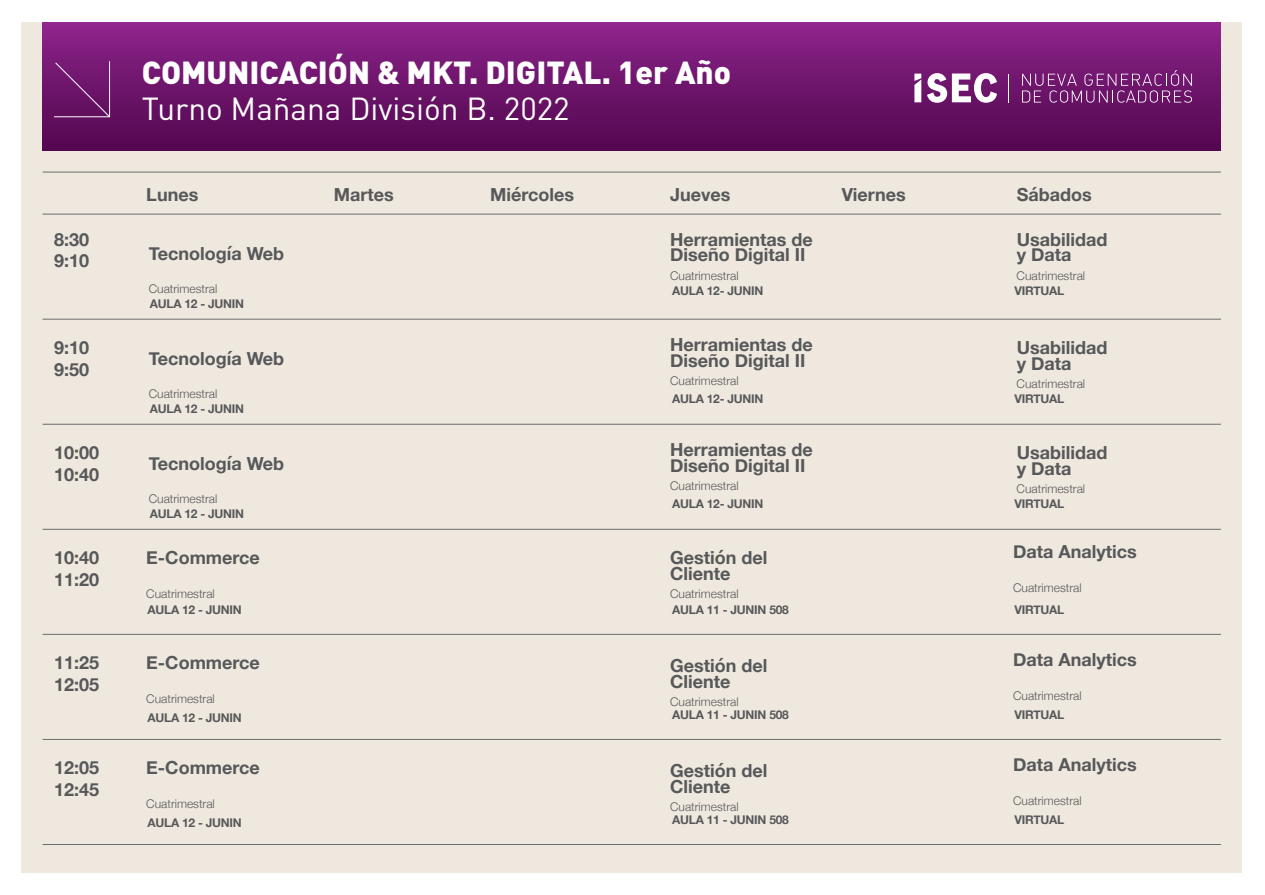
<style>
.page{position:relative;width:1265px;height:895px;background:#fff}
.page>*{position:absolute;margin:0;border:0;box-sizing:border-box;transform-origin:0 0}
.t1{font:900 31.5px "DIN Pro";color:#fff}
.t2{font:31.5px "DIN Pro";color:#fff}
.t3{font:700 18px/15.6px "Helvetica Neue";color:#57585a}
.t4{font:300 12px "Helvetica Neue";color:#57585a}
.t5{font:700 12px "Helvetica Neue";letter-spacing:-.02em;color:#57585a}
</style>
<div class="page">
<div style="left:21px;top:22px;width:1221px;height:850px;background:#efe8de"></div>
<div style="left:43px;top:22px;width:1177px;height:129px;background:linear-gradient(to bottom,#8e258c,#51064d)"></div>
<svg style="left:1022px;top:70px;width:169px;height:33px;background:#82357f"></svg>
<svg style="left:1007px;top:74px;width:1px;height:28px"></svg>
<svg style="left:927px;top:73px;width:70px;height:30px;background:#bb92b9"></svg>
<svg style="left:914px;top:74px;width:7px;height:28px"></svg>
<hr style="left:43px;top:172px;width:1177px;height:1px;background:#6c6d70">
<hr style="left:43px;top:214px;width:1177px;height:1px;background:#6c6d70">
<hr style="left:43px;top:319px;width:1177px;height:1px;background:#6c6d70">
<hr style="left:43px;top:424px;width:1177px;height:1px;background:#6c6d70">
<hr style="left:43px;top:529px;width:1177px;height:1px;background:#6c6d70">
<hr style="left:43px;top:634px;width:1177px;height:1px;background:#6c6d70">
<hr style="left:43px;top:739px;width:1177px;height:1px;background:#6c6d70">
<hr style="left:43px;top:844px;width:1177px;height:1px;background:#6c6d70">
<svg style="left:53px;top:60px;width:58px;height:58px;background:#752172"></svg>
<h1 class="t1" style="left:142px;top:51px;width:591px">COMUNICACIÓN &amp; MKT. DIGITAL. 1er Año</h1>
<h1 class="t2" style="left:142px;top:87px;width:429px">Turno Mañana División B. 2022</h1>
<p class="t3" style="left:146px;top:187px;width:54px">Lunes</p>
<p class="t3" style="left:334px;top:187px;width:61px">Martes</p>
<p class="t3" style="left:490px;top:187px;width:85px">Miércoles</p>
<p class="t3" style="left:670px;top:187px;width:62px">Jueves</p>
<p class="t3" style="left:841px;top:187px;width:65px">Viernes</p>
<p class="t3" style="left:1016px;top:187px;width:77px">Sábados</p>
<p class="t3" style="left:54px;top:229px;width:37px;line-height:21.6px">8:30<br>9:10</p>
<p class="t3" style="left:149px;top:246px;width:137px">Tecnología Web</p>
<p class="t4" style="left:149px;top:279px;width:70px">Cuatrimestral</p>
<p class="t3" style="left:670px;top:232px;width:144px">Herramientas de<br>Diseño Digital II</p>
<p class="t4" style="left:670px;top:265px;width:70px">Cuatrimestral</p>
<p class="t5" style="left:672px;top:281px;width:93px">AULA 12- JUNIN</p>
<p class="t3" style="left:1016px;top:232px;width:92px">Usabilidad y Data</p>
<p class="t4" style="left:1016px;top:265px;width:70px">Cuatrimestral</p>
<p class="t5" style="left:1014px;top:281px;width:51px">VIRTUAL</p>
<p class="t5" style="left:150px;top:294px;width:96px">AULA 12 - JUNIN</p>
<p class="t3" style="left:54px;top:337px;width:37px;line-height:21.6px">9:10<br>9:50</p>
<p class="t3" style="left:149px;top:351px;width:137px">Tecnología Web</p>
<p class="t4" style="left:149px;top:384px;width:70px">Cuatrimestral</p>
<p class="t5" style="left:150px;top:399px;width:96px">AULA 12 - JUNIN</p>
<p class="t3" style="left:670px;top:337px;width:144px">Herramientas de<br>Diseño Digital II</p>
<p class="t4" style="left:670px;top:370px;width:70px">Cuatrimestral</p>
<p class="t5" style="left:672px;top:389px;width:93px">AULA 12- JUNIN</p>
<p class="t3" style="left:1016px;top:340px;width:92px">Usabilidad y Data</p>
<p class="t4" style="left:1016px;top:373px;width:70px">Cuatrimestral</p>
<p class="t5" style="left:1014px;top:389px;width:51px">VIRTUAL</p>
<p class="t3" style="left:54px;top:442px;width:47px;line-height:21.6px">10:00<br>10:40</p>
<p class="t3" style="left:149px;top:456px;width:137px">Tecnología Web</p>
<p class="t4" style="left:149px;top:489px;width:70px">Cuatrimestral</p>
<p class="t5" style="left:150px;top:504px;width:96px">AULA 12 - JUNIN</p>
<p class="t3" style="left:670px;top:442px;width:144px">Herramientas de<br>Diseño Digital II</p>
<p class="t4" style="left:670px;top:475px;width:70px">Cuatrimestral</p>
<p class="t5" style="left:672px;top:494px;width:93px">AULA 12- JUNIN</p>
<p class="t3" style="left:1016px;top:445px;width:92px">Usabilidad y Data</p>
<p class="t4" style="left:1016px;top:478px;width:70px">Cuatrimestral</p>
<p class="t5" style="left:1014px;top:494px;width:51px">VIRTUAL</p>
<p class="t3" style="left:54px;top:547px;width:47px;line-height:21.6px">10:40<br>11:20</p>
<p class="t3" style="left:146px;top:550px;width:115px">E-Commerce</p>
<p class="t4" style="left:146px;top:583px;width:70px">Cuatrimestral</p>
<p class="t3" style="left:670px;top:550px;width:99px">Gestión del<br>Cliente</p>
<p class="t4" style="left:670px;top:583px;width:70px">Cuatrimestral</p>
<p class="t3" style="left:1013px;top:544px;width:125px">Data Analytics</p>
<p class="t4" style="left:1013px;top:577px;width:70px">Cuatrimestral</p>
<p class="t5" style="left:147px;top:599px;width:96px">AULA 12 - JUNIN</p>
<p class="t5" style="left:672px;top:599px;width:118px">AULA 11 - JUNIN 508</p>
<p class="t5" style="left:1014px;top:599px;width:51px">VIRTUAL</p>
<p class="t3" style="left:54px;top:652px;width:47px;line-height:21.6px">11:25<br>12:05</p>
<p class="t3" style="left:146px;top:655px;width:115px">E-Commerce</p>
<p class="t4" style="left:146px;top:688px;width:70px">Cuatrimestral</p>
<p class="t3" style="left:670px;top:658px;width:99px">Gestión del<br>Cliente</p>
<p class="t4" style="left:670px;top:691px;width:70px">Cuatrimestral</p>
<p class="t3" style="left:1013px;top:652px;width:125px">Data Analytics</p>
<p class="t4" style="left:1013px;top:685px;width:70px">Cuatrimestral</p>
<p class="t5" style="left:147px;top:707px;width:96px">AULA 12 - JUNIN</p>
<p class="t5" style="left:672px;top:704px;width:118px">AULA 11 - JUNIN 508</p>
<p class="t5" style="left:1014px;top:704px;width:51px">VIRTUAL</p>
<p class="t3" style="left:54px;top:757px;width:47px;line-height:21.6px">12:05<br>12:45</p>
<p class="t3" style="left:146px;top:760px;width:115px">E-Commerce</p>
<p class="t4" style="left:146px;top:793px;width:70px">Cuatrimestral</p>
<p class="t3" style="left:670px;top:763px;width:99px">Gestión del<br>Cliente</p>
<p class="t4" style="left:670px;top:796px;width:70px">Cuatrimestral</p>
<p class="t3" style="left:1013px;top:757px;width:125px">Data Analytics</p>
<p class="t4" style="left:1013px;top:790px;width:70px">Cuatrimestral</p>
<p class="t5" style="left:147px;top:812px;width:96px">AULA 12 - JUNIN</p>
<p class="t5" style="left:672px;top:809px;width:118px">AULA 11 - JUNIN 508</p>
<p class="t5" style="left:1014px;top:809px;width:51px">VIRTUAL</p>
</div>
